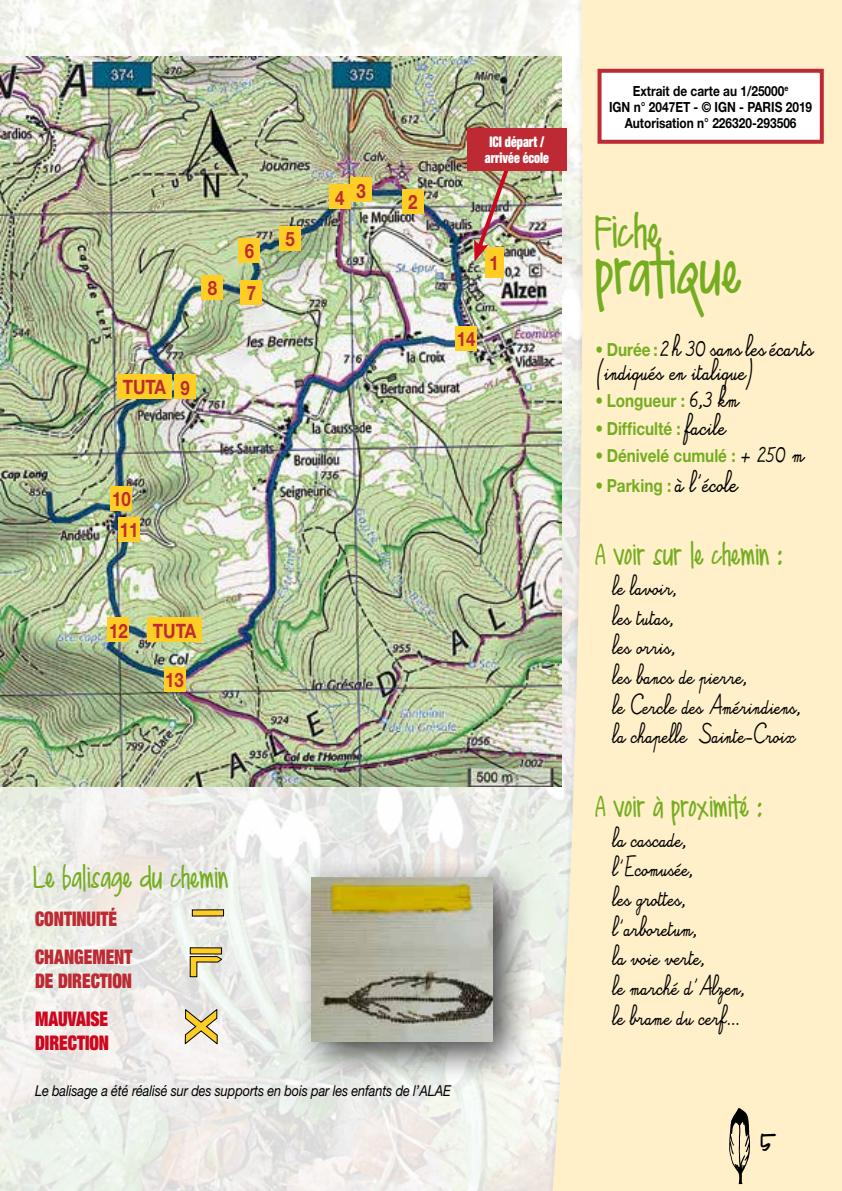
<style>
.page{position:relative;width:842px;height:1191px;background:#fff}
.page>*{position:absolute;margin:0;border:0;box-sizing:border-box;transform-origin:0 0}
.t1{font:300 38px "DJB Meand My Shadow";color:#75ad21;scale:.81 1}
.t2{font:300 28px "DJB Meand My Shadow";color:#75ad21;scale:.81 1}
.t3{font:900 expanded 20.2px/38px "Helvetica Neue";color:#bd2a33;scale:.85 1}
.t4{font:900 expanded 20.2px/24.2px "Helvetica Neue";color:#cd071e;scale:.85 1}
.t5{font:700 19.8px/31.4px "Helvetica Neue";color:#bd2a33;text-align:center;scale:.85 1}
.t6{font:700 18px "Helvetica Neue";color:#75ad21;scale:.85 1}
.t7{font:300 18px "DJB Meand My Shadow";color:#75ad21;scale:.82 1}
.t8{font:300 18px "DJB Meand My Shadow";color:#000}
.t9{font:italic 15px "Helvetica Neue";letter-spacing:-.01em;color:#000;scale:.85 1}
.t10{font:15px/24px "Alamain";color:#000;scale:.85 1}
.t11{font:900 expanded 14.6px/16.2px "Helvetica Neue";color:#fff;text-align:center;scale:.81 1}
.t12{font:14px/29.6px "Alamain";color:#000;scale:.85 1}
.t13{font:700 14px/16px "Helvetica Neue";color:#000;text-align:center;scale:.85 1}
.s1{font-family:"Helvetica Neue";font-weight:700;font-size:18px;color:#75ad21}
.s2{font-family:"Alamain";font-weight:400;font-size:15px;color:#000}
.s3{font-family:"Alamain";font-weight:400;font-size:16px;color:#000}
</style>
<div class="page">
<img style="left:0;top:0;width:510px;height:1191px">
<svg style="left:510px;top:0;width:332px;height:1191px;background:#fdf0cd"></svg>
<div style="left:292px;top:857px;width:244px;height:228px;background:#000;opacity:.74"></div>
<img style="left:312px;top:877px;width:181px;height:164px">
<svg style="left:192px;top:909px;width:32px;height:7px"></svg>
<svg style="left:190px;top:947px;width:31px;height:7px"></svg>
<svg style="left:190px;top:956px;width:32px;height:21px"></svg>
<svg style="left:185px;top:1008px;width:33px;height:36px"></svg>
<img style="left:0;top:57px;width:562px;height:730px">
<div style="left:279px;top:226px;width:22px;height:24px;background:#fece25"></div>
<div style="left:239px;top:238px;width:21px;height:25px;background:#fece25"></div>
<div style="left:241px;top:280px;width:21px;height:25px;background:#fece25"></div>
<div style="left:202px;top:275px;width:21px;height:25px;background:#fece25"></div>
<div style="left:175px;top:374px;width:21px;height:25px;background:#fece25"></div>
<div style="left:111px;top:486px;width:21px;height:24px;background:#fece25"></div>
<div style="left:118px;top:517px;width:22px;height:25px;background:#fece25"></div>
<div style="left:108px;top:617px;width:21px;height:25px;background:#fece25"></div>
<div style="left:164px;top:666px;width:21px;height:25px;background:#fece25"></div>
<div style="left:456px;top:326px;width:21px;height:25px;background:#fece25"></div>
<div style="left:147px;top:617px;width:55px;height:25px;background:#fece25"></div>
<div style="left:351px;top:177px;width:21px;height:25px;background:#fece25"></div>
<div style="left:402px;top:189px;width:21px;height:25px;background:#fece25"></div>
<div style="left:485px;top:248px;width:18px;height:30px;background:#fece25"></div>
<div style="left:329px;top:184px;width:22px;height:25px;background:#fece25"></div>
<img style="left:474px;top:171px;width:37px;height:91px">
<div style="left:467px;top:128px;width:100px;height:43px;background:#bd2a33"></div>
<div style="left:117px;top:374px;width:55px;height:25px;background:#fece25"></div>
<div style="left:599px;top:71px;width:223px;height:71px;background:#fff"></div>
<div style="left:597px;top:69px;width:227px;height:75px;border:4px solid #bd2a33"></div>
<svg style="left:729px;top:1108px;width:21px;height:76px;background:#aa9f86"></svg>
<h3 class="t5" style="left:245px;top:235px;width:13px">6</h3>
<h3 class="t5" style="left:208px;top:272px;width:13px">8</h3>
<h3 class="t5" style="left:247px;top:277px;width:13px">7</h3>
<h3 class="t5" style="left:285px;top:223px;width:13px">5</h3>
<h3 class="t5" style="left:123px;top:371px;width:52px">TUTA</h3>
<h3 class="t5" style="left:181px;top:371px;width:13px">9</h3>
<h3 class="t5" style="left:112px;top:483px;width:33px">10<br>11</h3>
<h3 class="t5" style="left:109px;top:614px;width:24px">12</h3>
<h3 class="t5" style="left:153px;top:614px;width:52px">TUTA</h3>
<h3 class="t5" style="left:165px;top:663px;width:24px">13</h3>
<h3 class="t5" style="left:335px;top:181px;width:13px">4</h3>
<h3 class="t5" style="left:357px;top:174px;width:13px">3</h3>
<h3 class="t5" style="left:408px;top:186px;width:13px">2</h3>
<p class="t11" style="left:485px;top:134px;width:81px">ICI départ / arrivée école</p>
<h3 class="t5" style="left:489px;top:247px;width:13px">1</h3>
<h3 class="t5" style="left:457px;top:323px;width:24px">14</h3>
<p class="t7" style="left:33px;top:871px;width:240px">Le balisage du chemin</p>
<h3 class="t3" style="left:35px;top:899px;width:116px">CONTINUITÉ<br>CHANGEMENT</h3>
<h3 class="t3" style="left:35px;top:961px;width:116px">DE DIRECTION</h3>
<h3 class="t4" style="left:35px;top:1005px;width:89px">MAUVAISE<br>DIRECTION</h3>
<p class="t9" style="left:35px;top:1082px;width:491px">Le balisage a été réalisé sur des supports en bois par les enfants de l’ALAE</p>
<p class="t13" style="left:609px;top:82px;width:241px">Extrait de carte au 1/25000<sup>e<br></sup>IGN n° 2047ET - © IGN - PARIS 2019<br>Autorisation n° 226320-293506</p>
<h2 class="t2" style="left:595px;top:222px;width:84px">Fiche</h2>
<h1 class="t1" style="left:595px;top:259px;width:182px">pratique</h1>
<p class="t10" style="left:595px;top:339px;width:258px"><span class="s1">• Durée :</span> 2 h 30 sans les écarts (indiqués en italique)</p>
<p class="t6" style="left:595px;top:390px;width:171px">• Longueur : <span class="s2">6,3 km</span></p>
<p class="t6" style="left:595px;top:417px;width:155px">• Difficulté : <span class="s2">facile</span></p>
<p class="t6" style="left:595px;top:444px;width:248px">• Dénivelé cumulé : <span class="s2">+ 250 m</span></p>
<p class="t6" style="left:595px;top:474px;width:169px">• Parking : <span class="s2">à l’écol</span><span class="s3">e</span></p>
<p class="t7" style="left:595px;top:548px;width:229px">A voir sur le chemin :</p>
<p class="t12" style="left:612px;top:575px;width:222px">le lavoir,<br>les tutas,<br>les orris,<br>les bancs de pierre,<br>le Cercle des Amérindiens, la chapelle Sainte-Croix</p>
<p class="t7" style="left:595px;top:800px;width:205px">A voir à proximité :</p>
<p class="t12" style="left:612px;top:827px;width:156px">la cascade, l’Ecomusée,<br>les grottes, l’arboretum,<br>la voie verte,<br>le marché d’Alzen, le brame du cerf…</p>
<p class="t8" style="left:760px;top:1134px;width:18px">5</p>
</div>
